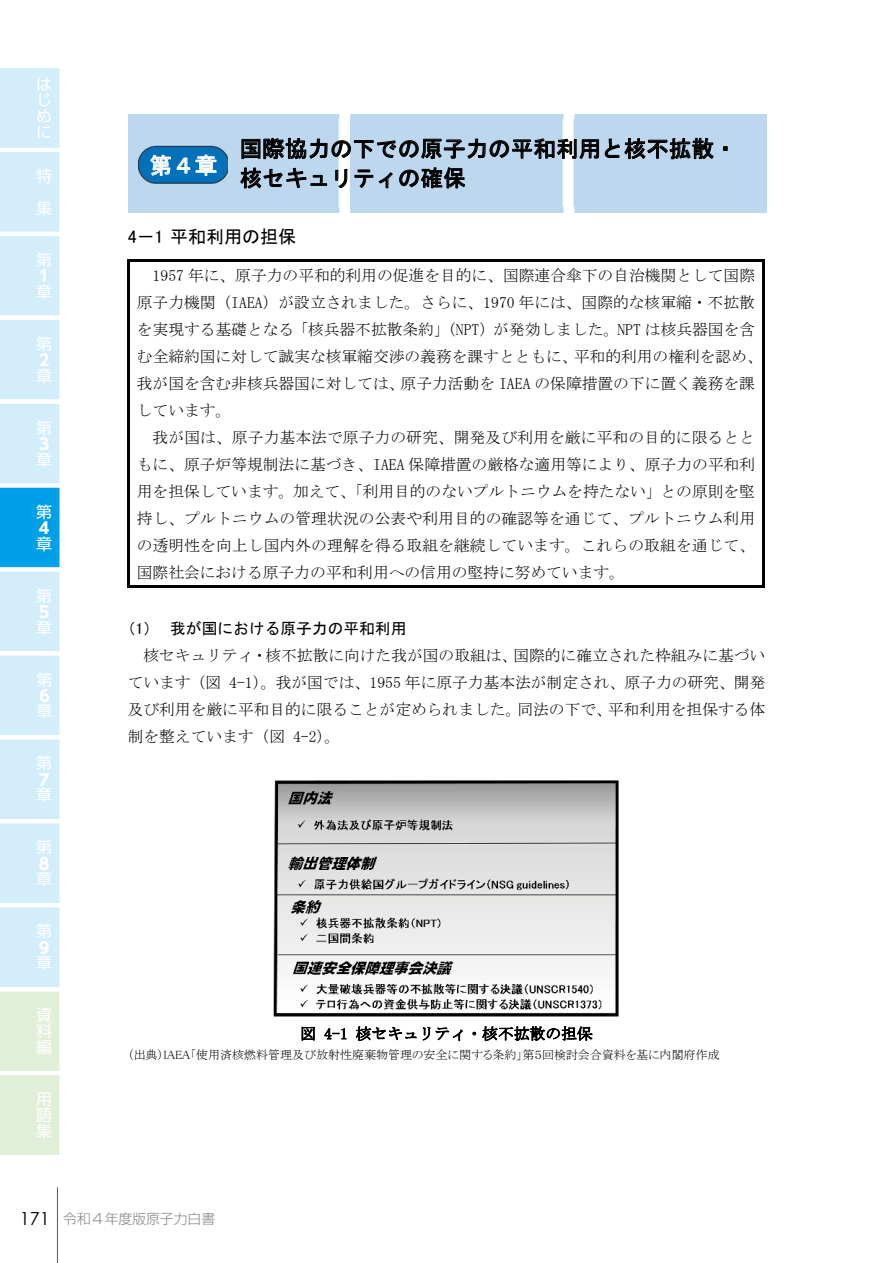
<style>
.page{position:relative;width:893px;height:1263px;background:#fff}
.page>*{position:absolute;margin:0;border:0;box-sizing:border-box;transform-origin:0 0}
.t1{font:22.5px/29.4px "MS Gothic";letter-spacing:.005em;color:#000}
.t2{font:22.5px "MS Gothic";color:#fff}
.t3{font:21px "MS P Gothic";letter-spacing:.01em;color:#000}
.t4{font:18px "MS P Gothic";color:#000}
.t5{font:15.9px/15.9px "UD Shin Go Pro";color:#fff;text-align:justify}
.t6{font:700 15.9px "UD Shin Go Pro";color:#fff}
.t7{font:15.75px/27px "MS Mincho";color:#000;text-align:justify}
.t8{font:15.75px "MS Gothic";color:#000}
.t9{font:300 13.8px "Shin Go Pro";color:#898989}
.t10{font:12px "MS P Mincho";color:#000}
.s1{font-family:"MS P Gothic"}
.s2{font-family:"Century Gothic";font-weight:400;font-size:18px;color:#000}
</style>
<div class="page">
<img style="left:274px;top:780px;width:345px;height:237px">
<hr style="left:128px;top:259px;width:636px;height:3px;background:#000">
<hr style="left:128px;top:262px;width:2px;height:326px;background:#000">
<hr style="left:128px;top:586px;width:634px;height:2px;background:#000">
<hr style="left:762px;top:262px;width:2px;height:326px;background:#000">
<div style="left:128px;top:114px;width:638px;height:98px;background:#bdd7ee"></div>
<img style="left:139px;top:138px;width:90px;height:51px">
<div style="left:229px;top:120px;width:519px;height:87px;background:#bdd7ee"></div>
<hr style="left:57px;top:1187px;width:1px;height:76px;background:#585959">
<svg style="left:0;top:68px;width:60px;height:1087px;background:#c7e8f4"></svg>
<p class="t5" style="left:36px;top:76px;width:16px">はじめに</p>
<p class="t5" style="left:36px;top:159px;width:17px;line-height:32px">特集</p>
<p class="t5" style="left:36px;top:251px;width:17px">第</p>
<p class="t6" style="left:36px;top:263px;width:11px">１</p>
<p class="t5" style="left:36px;top:283px;width:17px">章</p>
<p class="t5" style="left:36px;top:335px;width:17px">第</p>
<p class="t6" style="left:36px;top:347px;width:14px">２</p>
<p class="t5" style="left:36px;top:367px;width:17px">章</p>
<p class="t5" style="left:36px;top:419px;width:17px">第</p>
<p class="t6" style="left:36px;top:431px;width:14px">３</p>
<p class="t5" style="left:36px;top:451px;width:17px">章</p>
<p class="t5" style="left:36px;top:503px;width:17px">第</p>
<p class="t6" style="left:36px;top:515px;width:14px">４</p>
<p class="t5" style="left:36px;top:535px;width:17px">章</p>
<p class="t5" style="left:36px;top:587px;width:17px">第</p>
<p class="t6" style="left:36px;top:599px;width:14px">５</p>
<p class="t5" style="left:36px;top:619px;width:17px">章</p>
<p class="t5" style="left:37px;top:671px;width:17px">第</p>
<p class="t6" style="left:37px;top:683px;width:14px">６</p>
<p class="t5" style="left:37px;top:703px;width:17px">章</p>
<p class="t5" style="left:36px;top:755px;width:17px">第</p>
<p class="t6" style="left:36px;top:767px;width:14px">７</p>
<p class="t5" style="left:36px;top:787px;width:17px">章</p>
<p class="t5" style="left:36px;top:839px;width:17px">第</p>
<p class="t6" style="left:36px;top:851px;width:14px">８</p>
<p class="t5" style="left:36px;top:871px;width:17px">章</p>
<p class="t5" style="left:36px;top:923px;width:17px">第</p>
<p class="t6" style="left:36px;top:935px;width:14px">９</p>
<p class="t5" style="left:36px;top:955px;width:17px">章</p>
<p class="t5" style="left:36px;top:1007px;width:17px">資料編</p>
<p class="t5" style="left:36px;top:1091px;width:17px">用語集</p>
<h2 class="t3" style="left:128px;top:131px;width:639px">第4章国際協力の下での原子力の平和利用と核不拡散・核セキュリティ</h2>
<h1 class="t1" style="left:240px;top:134px;width:498px">国際協力の下での原子力の平和利用と核不拡散・核セキュリティの確保</h1>
<h1 class="t2" style="left:150px;top:154px;width:69px">第４章</h1>
<p class="t4" style="left:128px;top:227px;width:170px">4－1 平和利用の担保</p>
<p class="t7" style="left:137px;top:262px;width:627px;text-align:left;text-indent:16px">1957 年に、原子力の平和的利用の促進を目的に、国際連合傘下の自治機関として国際原子力機関（IAEA）が設立されました。さらに、1970 年には、国際的な核軍縮・不拡散を実現する基礎となる「核兵器不拡散条約」（NPT）が発効しました。NPT は核兵器国を含む全締約国に対して誠実な核軍縮交渉の義務を課すとともに、平和的利用の権利を認め、我が国を含む非核兵器国に対しては、原子力活動を IAEA の保障措置の下に置く義務を課しています。</p>
<p class="t7" style="left:137px;top:424px;width:620px;text-indent:16px">我が国は、原子力基本法で原子力の研究、開発及び利用を厳に平和の目的に限るとともに、原子炉等規制法に基づき、IAEA 保障措置の厳格な適用等により、原子力の平和利用を担保しています。加えて、「利用目的のないプルトニウムを持たない」との原則を堅持し、プルトニウムの管理状況の公表や利用目的の確認等を通じて、プルトニウム利用の透明性を向上し国内外の理解を得る取組を継続しています。これらの取組を通じて、国際社会における原子力の平和利用への信用の堅持に努めています。</p>
<p class="t8" style="left:128px;top:621px;width:280px"><span class="s1">（1）</span> 我が国における原子力の平和利用</p>
<p class="t7" style="left:128px;top:642px;width:639px;text-indent:16px">核セキュリティ・核不拡散に向けた我が国の取組は、国際的に確立された枠組みに基づいています（図 4-1）。我が国では、1955 年に原子力基本法が制定され、原子力の研究、開発及び利用を厳に平和目的に限ることが定められました。同法の下で、平和利用を担保する体制を整えています（図 4-2）。</p>
<p class="t7" style="left:300px;top:1020px;width:294px">図 4-1 核セキュリティ・核不拡散の担保</p>
<p class="t10" style="left:128px;top:1049px;width:593px">（出典）IAEA「使用済核燃料管理及び放射性廃棄物管理の安全に関する条約」第５回検討会合資料を基に内閣府作成</p>
<p class="t9" style="left:20px;top:1208px;width:197px"><span class="s2">171</span> 令和４年度版原子力白書</p>
</div>
